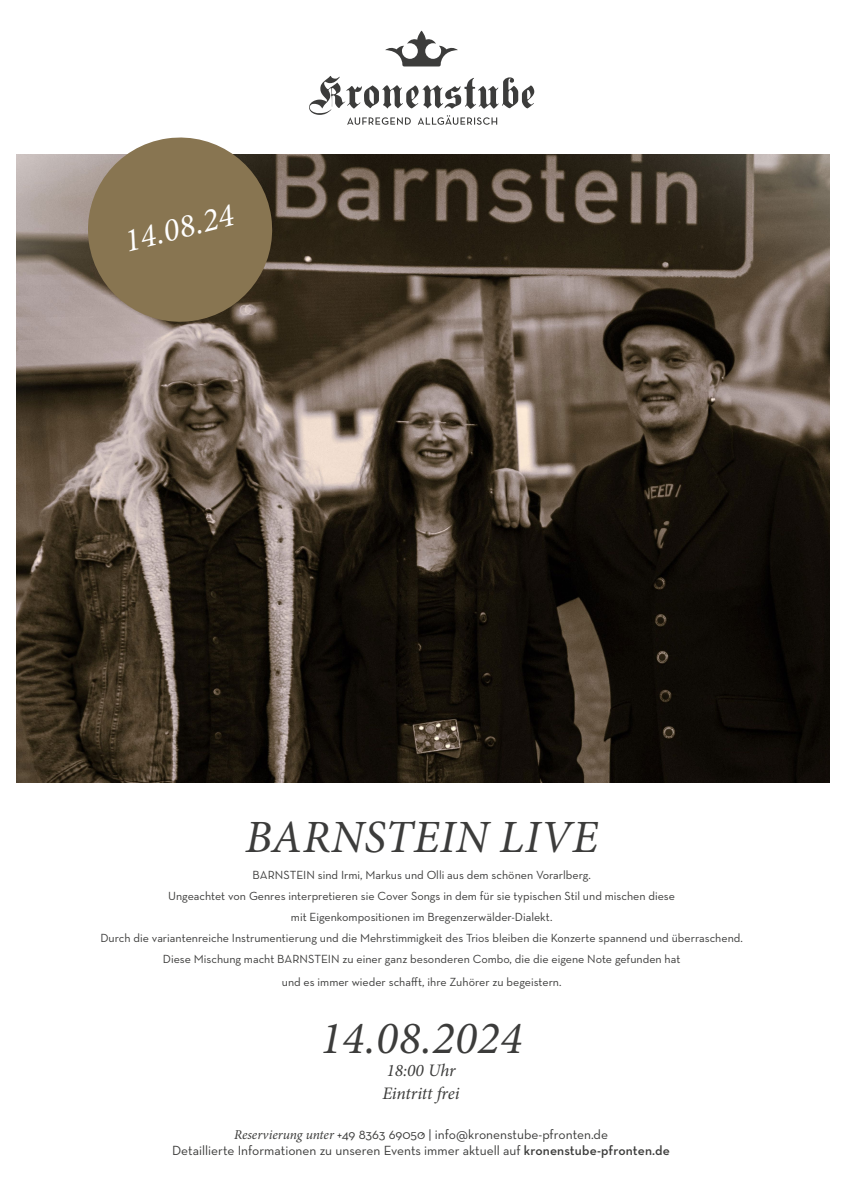
<style>
.page{position:relative;width:842px;height:1191px;background:#fff}
.page>*{position:absolute;margin:0;border:0;box-sizing:border-box;transform-origin:0 0}
.t1{font:italic 46.2px "Minion Pro";letter-spacing:.01em;color:#3c3c3b}
.t2{font:italic 32.9px "Minion Pro";color:#fff}
.t3{font:italic 17.6px/23px "Minion Pro";letter-spacing:-.005em;color:#3c3c3b}
.t4{font:13.5px/16.2px "Neutra Text";color:#3c3c3b;text-align:center}
.t5{font:12px/21px "Neutra Text";color:#3c3c3b;text-align:center}
.s1{font-family:"Minion Pro";font-style:italic}
.s2{font-weight:600}
</style>
<div class="page">
<img style="left:16px;top:154px;width:813px;height:628px">
<svg style="left:385px;top:31px;width:73px;height:35px"></svg>
<svg style="left:309px;top:76px;width:225px;height:49px"></svg>
<svg style="left:82px;top:137px;width:196px;height:191px;background:#8a795e"></svg>
<h2 class="t2" style="left:119px;top:220px;width:114px;rotate:-14deg">14.08.24</h2>
<h1 class="t1" style="left:245px;top:805px;width:354px">BARNSTEIN LIVE</h1>
<p class="t5" style="left:100px;top:864px;width:644px">BARNSTEIN sind Irmi, Markus und Olli aus dem schönen Vorarlberg.<br>Ungeachtet von Genres interpretieren sie Cover Songs in dem für sie typischen Stil und mischen diese<br>mit Eigenkompositionen im Bregenzerwälder-Dialekt.<br>Durch die variantenreiche Instrumentierung und die Mehrstimmigkeit des Trios bleiben die Konzerte spannend und überraschend.<br>Diese Mischung macht BARNSTEIN zu einer ganz besonderen Combo, die die eigene Note gefunden hat</p>
<p class="t5" style="left:282px;top:971px;width:281px">und es immer wieder schafft, ihre Zuhörer zu begeistern.</p>
<h1 class="t1" style="left:320px;top:1006px;width:204px">14.08.2024</h1>
<h3 class="t3" style="left:382px;top:1058px;width:79px">18:00 Uhr<br>Eintritt frei</h3>
<h3 class="t3" style="left:417px;top:1127px;width:9px">´</h3>
<p class="t4" style="left:172px;top:1125px;width:499px"><span class="s1">Reservierung unter</span> +49 8363 69050 | info@kronenstube-pfronten.de<br>Detaillierte Informationen zu unseren Events immer aktuell auf <span class="s2">kronenstube-pfronten.de</span></p>
</div>
